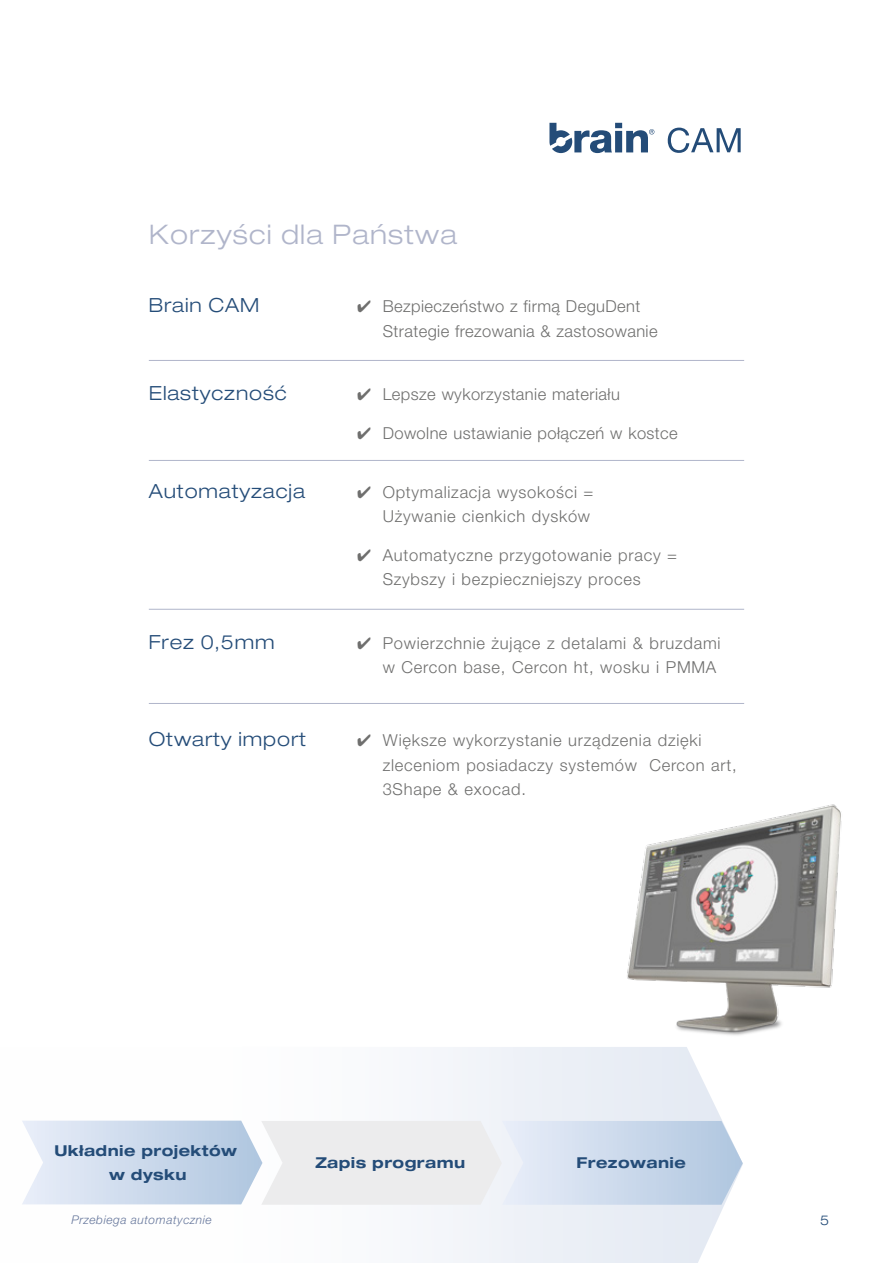
<style>
.page{position:relative;width:893px;height:1263px;background:#fff}
.page>*{position:absolute;margin:0;border:0;box-sizing:border-box;transform-origin:0 0}
.t1{font:300 expanded 27px "Helvetica Neue LT Pro";letter-spacing:.045em;color:#b0b5ca}
.t2{font:300 expanded 19.5px "Helvetica Neue LT Pro";letter-spacing:.045em;color:#244c78}
.t3{font:300 16.5px/24.3px "Helvetica Neue LT Pro";letter-spacing:.045em;color:#6f6f6e;text-align:right}
.t4{font:300 16.5px/24.3px "Helvetica Neue LT Pro";letter-spacing:.025em;color:#6f6f6e}
.t5{font:700 expanded 15px/24.3px "Helvetica Neue LT Pro";letter-spacing:.03em;color:#244c78;text-align:center}
.t6{font:300 expanded 13.5px "Helvetica Neue LT Pro";color:#244c78}
.t7{font:italic 300 12px "Helvetica Neue LT Pro";letter-spacing:.045em;color:#65769b}
</style>
<div class="page">
<svg style="left:41px;top:1047px;width:683px;height:216px"></svg>
<svg style="left:22px;top:1121px;width:721px;height:84px;background:#d9e2ed"></svg>
<svg style="left:549px;top:123px;width:192px;height:30px"></svg>
<img style="left:584px;top:804px;width:258px;height:257px">
<hr style="left:149px;top:460px;width:595px;height:1px;background:#b0b5ca">
<hr style="left:149px;top:360px;width:595px;height:1px;background:#b0b5ca">
<hr style="left:149px;top:609px;width:595px;height:1px;background:#b0b5ca">
<hr style="left:149px;top:703px;width:595px;height:1px;background:#b0b5ca">
<h1 class="t1" style="left:149px;top:218px;width:310px">Korzyści dla Państwa</h1>
<p class="t2" style="left:149px;top:294px;width:112px">Brain CAM</p>
<p class="t4" style="left:383px;top:294px;width:276px;text-indent:-26px">✔ Bezpieczeństwo z firmą DeguDent<br>Strategie frezowania &amp; zastosowanie</p>
<p class="t2" style="left:149px;top:382px;width:139px">Elastyczność</p>
<p class="t4" style="left:357px;top:382px;width:264px">✔ Lepsze wykorzystanie materiału</p>
<p class="t4" style="left:357px;top:421px;width:322px">✔ Dowolne ustawianie połączeń w kostce</p>
<p class="t2" style="left:149px;top:479px;width:158px">Automatyzacja</p>
<p class="t3" style="left:357px;top:479px;width:238px">✔ Optymalizacja wysokości =<br>Używanie cienkich dysków</p>
<p class="t3" style="left:383px;top:543px;width:296px;text-align:left;text-indent:-26px">✔ Automatyczne przygotowanie pracy =<br>Szybszy i bezpieczniejszy proces</p>
<p class="t2" style="left:149px;top:630px;width:127px">Frez 0,5mm</p>
<p class="t3" style="left:357px;top:630px;width:365px">✔ Powierzchnie żujące z detalami &amp; bruzdami w Cercon base, Cercon ht, wosku i PMMA</p>
<p class="t2" style="left:149px;top:728px;width:159px">Otwarty import</p>
<p class="t3" style="left:383px;top:728px;width:355px;text-align:left;text-indent:-26px">✔ Większe wykorzystanie urządzenia dzięki zleceniom posiadaczy systemów Cercon art,<br>3Shape &amp; exocad.</p>
<p class="t5" style="left:54px;top:1138px;width:184px">Układnie projektów w dysku</p>
<p class="t5" style="left:315px;top:1150px;width:151px">Zapis programu</p>
<p class="t5" style="left:577px;top:1150px;width:111px">Frezowanie</p>
<p class="t7" style="left:71px;top:1213px;width:142px">Przebiega automatycznie</p>
<p class="t6" style="left:820px;top:1212px;width:11px">5</p>
</div>
